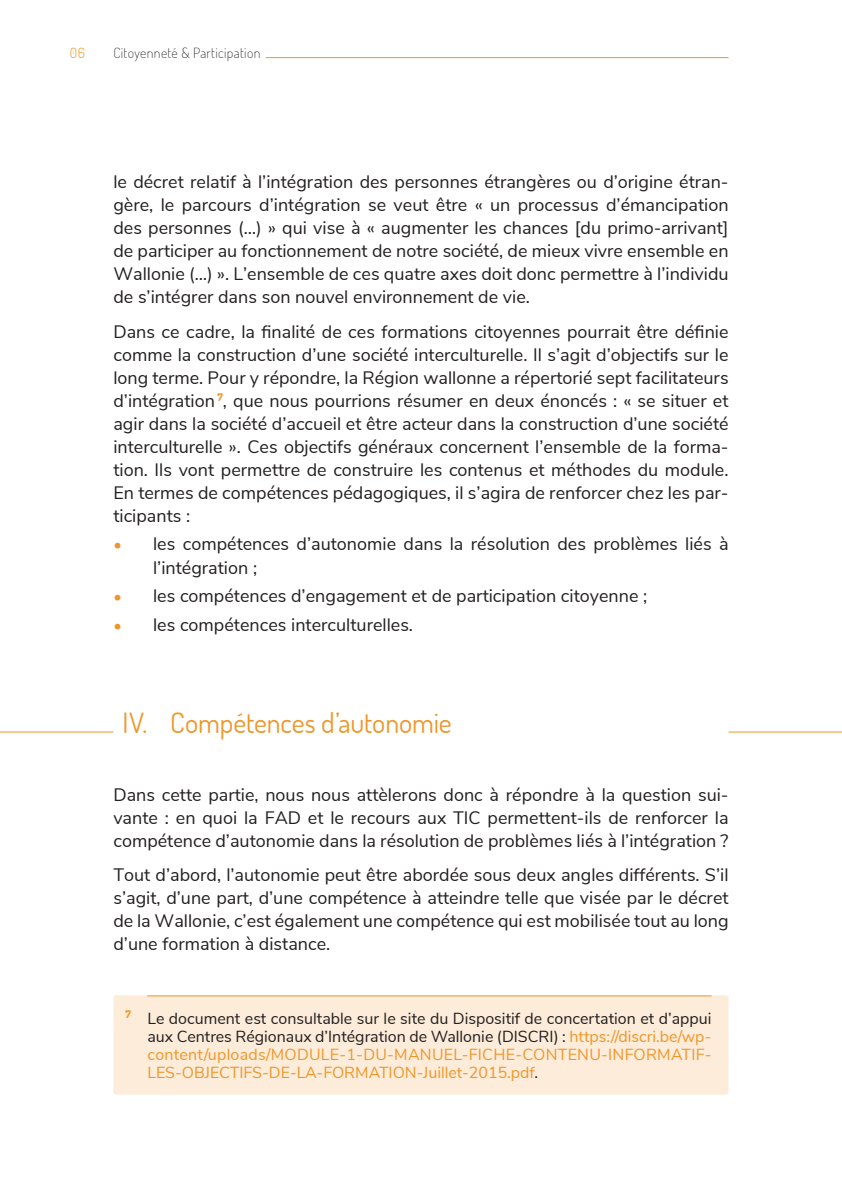
<style>
.page{position:relative;width:842px;height:1191px;background:#fff}
.page>*{position:absolute;margin:0;border:0;box-sizing:border-box;transform-origin:0 0}
.t1{font:28px "Dosis";letter-spacing:-.005em;color:#ef962a}
.t2{font:18px/23px "Nunito Sans";color:#231f20;text-align:justify}
.t3{font:16px/18px "Nunito Sans";color:#ef962a;text-align:justify}
.t4{font:200 14px "Dosis";letter-spacing:.025em;color:#231f20}
.t5{font:300 14px "Dosis";color:#ef962a}
.s1{font-size:16px;color:#ef962a}
.s2{color:#231f20}
</style>
<div class="page">
<hr style="left:113px;top:57px;width:616px;height:1px;background:#ef962a">
<div style="left:108px;top:52px;width:158px;height:10px;background:#fff"></div>
<div style="left:113px;top:995px;width:616px;height:99px;background:#fcecd9;border-radius:3px"></div>
<hr style="left:0;top:731px;width:842px;height:1px;background:#ef962a">
<div style="left:113px;top:727px;width:616px;height:8px;background:#fff"></div>
<hr style="left:147px;top:995px;width:564px;height:1px;background:#ef962a">
<p class="t5" style="left:70px;top:44px;width:17px">06</p>
<p class="t4" style="left:113px;top:44px;width:149px">Citoyenneté &amp; Participation</p>
<p class="t2" style="left:113px;top:169px;width:617px">le décret relatif à l’intégration des personnes étrangères ou d’origine étran&shy;gère, le parcours d’intégration se veut être « un processus d’émancipation des personnes (…) » qui vise à « augmenter les chances [du primo-arrivant] de participer au fonctionnement de notre société, de mieux vivre ensemble en Wallonie (…) ». L’ensemble de ces quatre axes doit donc permettre à l’individu de s’intégrer dans son nouvel environnement de vie.</p>
<p class="t2" style="left:113px;top:319px;width:617px">Dans ce cadre, la finalité de ces formations citoyennes pourrait être définie comme la construction d’une société interculturelle. Il s’agit d’objectifs sur le long terme. Pour y répondre, la Région wallonne a répertorié sept facilitateurs d’intégration <sup>7</sup>, que nous pourrions résumer en deux énoncés : « se situer et agir dans la société d’accueil et être acteur dans la construction d’une société interculturelle ». Ces objectifs généraux concernent l’ensemble de la forma&shy;tion. Ils vont permettre de construire les contenus et méthodes du module.<br>En termes de compétences pédagogiques, il s’agira de renforcer chez les par&shy;ticipants :</p>
<p class="t2" style="left:153px;top:531px;width:577px;text-indent:-40px"><span class="s1">•</span> les compétences d’autonomie dans la résolution des problèmes liés à l’intégration ;</p>
<p class="t2" style="left:113px;top:583px;width:535px"><span class="s1">•</span> les compétences d’engagement et de participation citoyenne ;</p>
<p class="t2" style="left:113px;top:612px;width:301px"><span class="s1">•</span> les compétences interculturelles.</p>
<h1 class="t1" style="left:123px;top:704px;width:331px">IV. Compétences d’autonomie</h1>
<p class="t2" style="left:113px;top:782px;width:617px">Dans cette partie, nous nous attèlerons donc à répondre à la question sui&shy;vante : en quoi la FAD et le recours aux TIC permettent-ils de renforcer la compétence d’autonomie dans la résolution de problèmes liés à l’intégration ?</p>
<p class="t2" style="left:113px;top:862px;width:617px">Tout d’abord, l’autonomie peut être abordée sous deux angles différents. S’il s’agit, d’une part, d’une compétence à atteindre telle que visée par le décret de la Wallonie, c’est également une compétence qui est mobilisée tout au long d’une formation à distance.</p>
<p class="t3" style="left:147px;top:1008px;width:566px;text-indent:-22px"><sup>7</sup> <span class="s2">Le document est consultable sur le site du Dispositif de concertation et d’appui aux Centres Régionaux d’Intégration de Wallonie (DISCRI) :</span> https://discri.be/wp&shy;content/uploads/MODULE-1-DU-MANUEL-FICHE-CONTENU-INFORMATIF-LES-OBJECTIFS-DE-LA-FORMATION-Juillet-2015.pdf<span class="s2">.</span></p>
</div>
